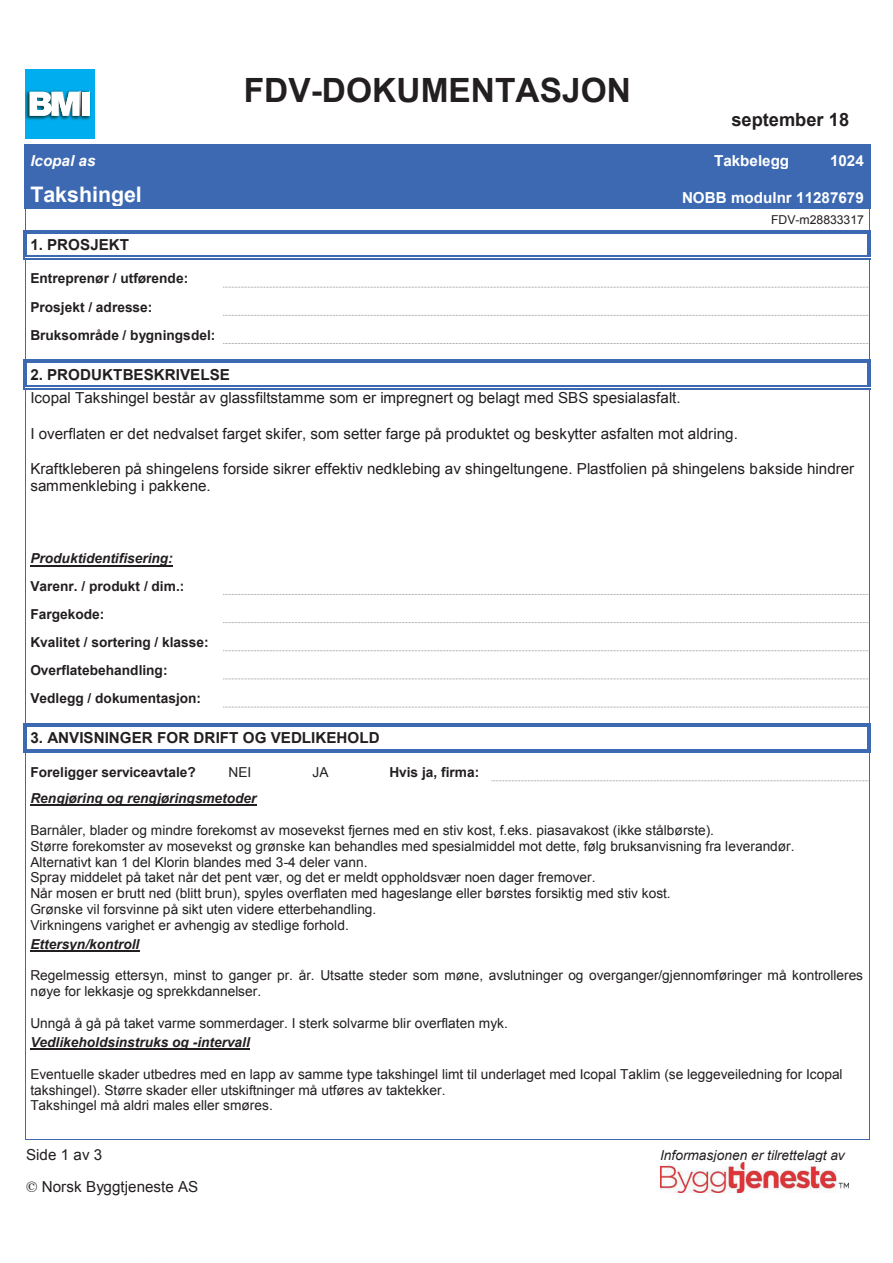
<style>
.page{position:relative;width:893px;height:1263px;background:#fff}
.page>*{position:absolute;margin:0;border:0;box-sizing:border-box;transform-origin:0 0}
.t1{font:700 33.45px "Arial";color:#231f20}
.t2{font:700 21.45px "Arial";color:#fff}
.t3{font:700 18.3px "Arial";color:#231f20}
.t4{font:15.15px/17.5px "Arial";color:#231f20}
.t5{font:700 15.15px "Arial";color:#231f20}
.t6{font:700 15.15px "Arial";color:#fff}
.t7{font:italic 700 15.15px "Arial";color:#fff}
.t8{font:13.65px/15.8px "Arial";letter-spacing:.005em;color:#231f20}
.t9{font:700 13.65px/28.2px "Arial";color:#231f20}
.t10{font:italic 700 13.65px "Arial";color:#231f20}
.t11{font:italic 13.65px "Arial";letter-spacing:.005em;color:#231f20}
.t12{font:12.3px "Arial";letter-spacing:-.005em;color:#231f20}
.s1{font-family:"Times"}
</style>
<div class="page">
<img style="left:660px;top:1163px;width:188px;height:29px">
<div style="left:26px;top:147px;width:395px;height:22px;background:#3d69b2"></div>
<div style="left:421px;top:147px;width:373px;height:22px;background:#3d69b2"></div>
<div style="left:795px;top:147px;width:73px;height:22px;background:#3d69b2"></div>
<hr style="left:26px;top:144px;width:395px;height:2px;background:#3d69b2">
<hr style="left:26px;top:146px;width:395px;height:1px;background:#3d69b2">
<hr style="left:423px;top:144px;width:371px;height:2px;background:#3d69b2">
<hr style="left:423px;top:146px;width:371px;height:1px;background:#3d69b2">
<hr style="left:796px;top:144px;width:72px;height:2px;background:#3d69b2">
<hr style="left:796px;top:146px;width:72px;height:1px;background:#3d69b2">
<hr style="left:24px;top:147px;width:2px;height:22px;background:#3d69b2">
<hr style="left:868px;top:147px;width:2px;height:22px;background:#3d69b2">
<div style="left:26px;top:170px;width:524px;height:37px;background:#3d69b2"></div>
<div style="left:551px;top:170px;width:317px;height:37px;background:#3d69b2"></div>
<hr style="left:26px;top:169px;width:395px;height:1px;background:#3d69b2">
<hr style="left:422px;top:169px;width:128px;height:1px;background:#3d69b2">
<hr style="left:551px;top:169px;width:243px;height:1px;background:#3d69b2">
<svg style="left:794px;top:144px;width:2px;height:26px"></svg>
<hr style="left:795px;top:169px;width:73px;height:1px;background:#3d69b2">
<hr style="left:24px;top:170px;width:2px;height:37px;background:#3d69b2">
<hr style="left:550px;top:170px;width:1px;height:37px;background:#3d69b2">
<hr style="left:868px;top:170px;width:2px;height:37px;background:#3d69b2">
<hr style="left:28px;top:207px;width:522px;height:2px;background:#3d69b2">
<hr style="left:30px;top:231px;width:838px;height:1px;background:#3d69b2">
<hr style="left:30px;top:233px;width:838px;height:1px;background:#3d69b2">
<hr style="left:30px;top:256px;width:193px;height:1px;background:#3d69b2">
<hr style="left:30px;top:258px;width:193px;height:1px;background:#3d69b2">
<hr style="left:30px;top:360px;width:838px;height:1px;background:#3d69b2">
<hr style="left:30px;top:362px;width:838px;height:1px;background:#3d69b2">
<hr style="left:30px;top:386px;width:838px;height:1px;background:#3d69b2">
<hr style="left:30px;top:388px;width:838px;height:1px;background:#3d69b2">
<hr style="left:30px;top:565px;width:143px;height:1px;background:#231f20">
<hr style="left:30px;top:723px;width:838px;height:1px;background:#3d69b2">
<hr style="left:30px;top:725px;width:838px;height:2px;background:#3d69b2">
<hr style="left:30px;top:749px;width:193px;height:2px;background:#3d69b2">
<hr style="left:30px;top:752px;width:193px;height:1px;background:#3d69b2">
<hr style="left:30px;top:805px;width:227px;height:1px;background:#231f20">
<hr style="left:30px;top:950px;width:109px;height:2px;background:#231f20">
<svg style="left:23px;top:207px;width:7px;height:779px"></svg>
<svg style="left:223px;top:207px;width:648px;height:779px"></svg>
<hr style="left:25px;top:986px;width:1px;height:45px;background:#3d69b2">
<hr style="left:869px;top:986px;width:1px;height:45px;background:#3d69b2">
<hr style="left:30px;top:1048px;width:220px;height:2px;background:#231f20">
<svg style="left:25px;top:1031px;width:1px;height:108px"></svg>
<hr style="left:25px;top:1139px;width:844px;height:1px;background:#3d69b2">
<svg style="left:869px;top:1031px;width:1px;height:109px"></svg>
<div style="left:25px;top:69px;width:70px;height:69px;background:#00aeef"></div>
<img style="left:25px;top:90px;width:66px;height:30px">
<svg style="left:89px;top:92px;width:1px;height:24px"></svg>
<svg style="left:30px;top:92px;width:51px;height:24px"></svg>
<div style="left:82px;top:92px;width:7px;height:24px;background:#fff"></div>
<h1 class="t1" style="left:244px;top:68px;width:389px">FDV-DOKUMENTASJON</h1>
<h3 class="t3" style="left:731px;top:108px;width:119px">september 18</h3>
<p class="t7" style="left:30px;top:151px;width:67px">Icopal as</p>
<p class="t6" style="left:714px;top:150px;width:77px">Takbelegg</p>
<p class="t6" style="left:830px;top:150px;width:35px">1024</p>
<h2 class="t2" style="left:30px;top:180px;width:113px">Takshingel</h2>
<p class="t6" style="left:682px;top:188px;width:183px">NOBB modulnr 11287679</p>
<p class="t12" style="left:771px;top:212px;width:94px">FDV-m28833317</p>
<p class="t5" style="left:30px;top:235px;width:100px">1. PROSJEKT</p>
<p class="t9" style="left:30px;top:265px;width:187px">Entreprenør / utførende:<br>Prosjekt / adresse:<br>Bruksområde / bygningsdel:</p>
<p class="t5" style="left:30px;top:364px;width:201px">2. PRODUKTBESKRIVELSE</p>
<p class="t4" style="left:30px;top:389px;width:652px">Icopal Takshingel består av glassfiltstamme som er impregnert og belagt med SBS spesialasfalt.</p>
<p class="t4" style="left:30px;top:425px;width:709px">I overflaten er det nedvalset farget skifer, som setter farge på produktet og beskytter asfalten mot aldring.</p>
<p class="t4" style="left:30px;top:460px;width:825px">Kraftkleberen på shingelens forside sikrer effektiv nedklebing av shingeltungene. Plastfolien på shingelens bakside hindrer sammenklebing i pakkene.</p>
<p class="t10" style="left:30px;top:550px;width:144px">Produktidentifisering:</p>
<p class="t9" style="left:30px;top:572px;width:180px">Varenr. / produkt / dim.:<br>Fargekode:<br>Kvalitet / sortering / klasse:<br>Overflatebehandling:<br>Vedlegg / dokumentasjon:</p>
<p class="t5" style="left:30px;top:728px;width:351px">3. ANVISNINGER FOR DRIFT OG VEDLIKEHOLD</p>
<p class="t9" style="left:30px;top:759px;width:167px">Foreligger serviceavtale?</p>
<p class="t8" style="left:228px;top:764px;width:24px">NEI</p>
<p class="t8" style="left:312px;top:764px;width:18px">JA</p>
<p class="t9" style="left:389px;top:759px;width:91px">Hvis ja, firma:</p>
<p class="t10" style="left:30px;top:790px;width:228px">Rengjøring og rengjøringsmetoder</p>
<p class="t8" style="left:30px;top:822px;width:766px">Barnåler, blader og mindre forekomst av mosevekst fjernes med en stiv kost, f.eks. piasavakost (ikke stålbørste).<br>Større forekomster av mosevekst og grønske kan behandles med spesialmiddel mot dette, følg bruksanvisning fra leverandør.<br>Alternativt kan 1 del Klorin blandes med 3-4 deler vann.<br>Spray middelet på taket når det pent vær, og det er meldt oppholdsvær noen dager fremover.<br>Når mosen er brutt ned (blitt brun), spyles overflaten med hageslange eller børstes forsiktig med stiv kost.<br>Grønske vil forsvinne på sikt uten videre etterbehandling.<br>Virkningens varighet er avhengig av stedlige forhold.</p>
<p class="t10" style="left:30px;top:935px;width:111px">Ettersyn/kontroll</p>
<p class="t8" style="left:30px;top:968px;width:834px">Regelmessig ettersyn, minst to ganger pr. år. Utsatte steder som møne, avslutninger og overganger/gjennomføringer må kontrolleres nøye for lekkasje og sprekkdannelser.</p>
<p class="t8" style="left:30px;top:1015px;width:479px">Unngå å gå på taket varme sommerdager. I sterk solvarme blir overflaten myk.</p>
<p class="t10" style="left:30px;top:1033px;width:221px">Vedlikeholdsinstruks og -intervall</p>
<p class="t8" style="left:30px;top:1066px;width:814px">Eventuelle skader utbedres med en lapp av samme type takshingel limt til underlaget med Icopal Taklim (se leggeveiledning for Icopal takshingel). Større skader eller utskiftninger må utføres av taktekker.<br>Takshingel må aldri males eller smøres.</p>
<p class="t4" style="left:26px;top:1146px;width:78px">Side 1 av 3</p>
<p class="t11" style="left:660px;top:1146px;width:186px">Informasjonen er tilrettelagt av</p>
<p class="t4" style="left:26px;top:1178px;width:174px"><span class="s1">©</span> Norsk Byggtjeneste AS</p>
</div>
